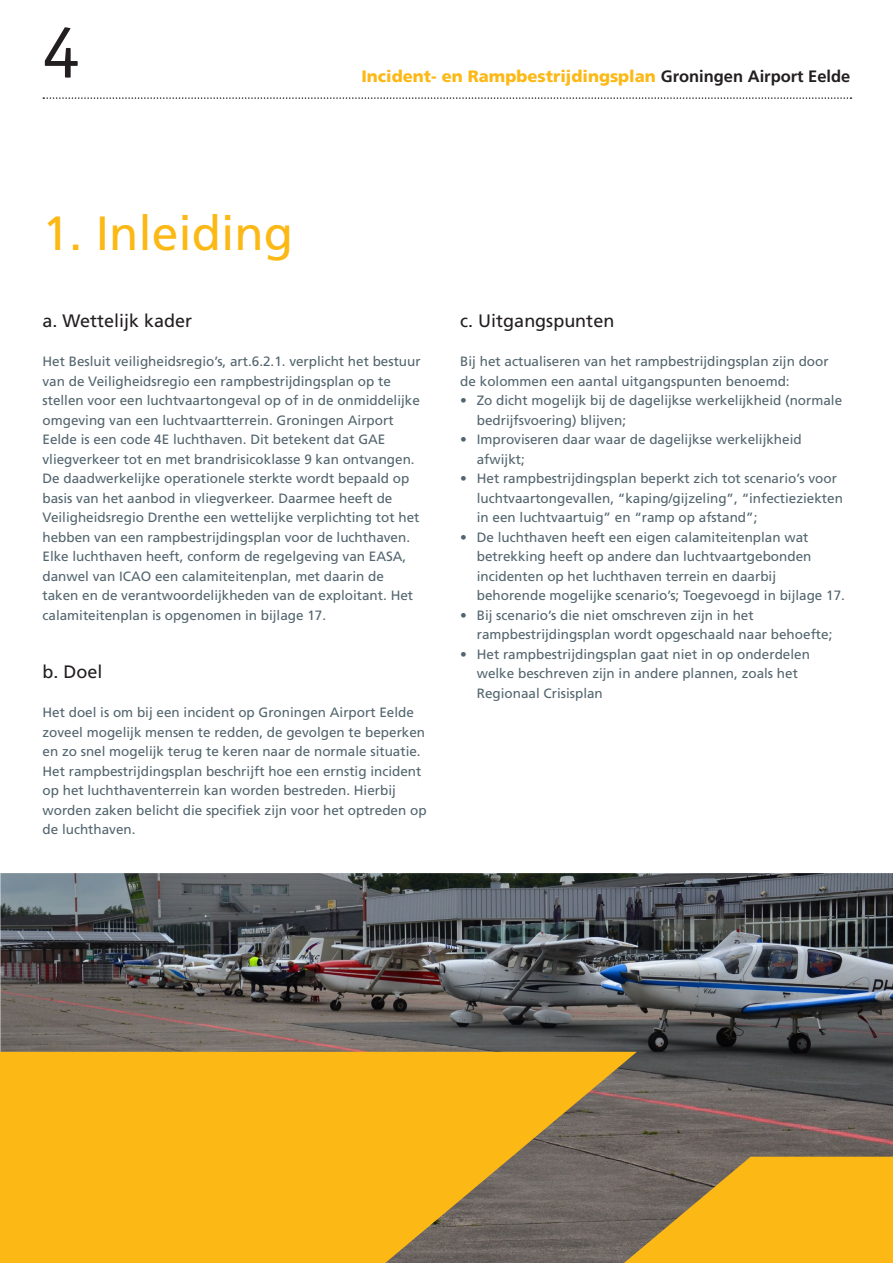
<style>
.page{position:relative;width:893px;height:1263px;background:#fff}
.page>*{position:absolute;margin:0;border:0;box-sizing:border-box;transform-origin:0 0}
.t1{font:75px "Officina Sans Std";color:#231f20}
.KOP_32PT{font:48px "Frutiger LT Std";color:#fcb814}
.TUSSENKOP_12PT{font:18px "Frutiger LT Std";color:#231f20}
.t2{font:900 16.5px "Frutiger LT Std";color:#fcb814}
.BROODTEKST_9_PT{font:13.5px/19.5px "Frutiger LT Std";color:#53656e}
.BROODTEKST_OPSOMMING_9PT{font:13.5px/19.5px "Frutiger LT Std";color:#53656e}
.s1{font-weight:700;color:#231f20}
</style>
<div class="page">
<svg style="left:43px;top:97px;width:808px;height:2px"></svg>
<img style="left:0;top:873px;width:893px;height:284px">
<svg style="left:0;top:1052px;width:637px;height:211px;background:#e1a822"></svg>
<svg style="left:624px;top:1157px;width:269px;height:106px;background:#daa426"></svg>
<h1 class="t1" style="left:43px;top:7px;width:39px">4</h1>
<p class="KOP_32PT" style="left:43px;top:205px;width:252px">1. Inleiding</p>
<p class="t2" style="left:361px;top:66px;width:490px">Incident- en Rampbestrijdingsplan <span class="s1">Groningen Airport Eelde</span></p>
<p class="TUSSENKOP_12PT" style="left:43px;top:310px;width:151px">a. Wettelijk kader</p>
<p class="BROODTEKST_9_PT" style="left:43px;top:352px;width:380px">Het Besluit veiligheidsregio’s, art.6.2.1. verplicht het bestuur van de Veiligheidsregio een rampbestrijdingsplan op te stellen voor een luchtvaartongeval op of in de onmiddelijke omgeving van een luchtvaartterrein. Groningen Airport Eelde is een code 4E luchthaven. Dit betekent dat GAE vliegverkeer tot en met brandrisicoklasse 9 kan ontvangen.<br>De daadwerkelijke operationele sterkte wordt bepaald op basis van het aanbod in vliegverkeer. Daarmee heeft de Veiligheidsregio Drenthe een wettelijke verplichting tot het hebben van een rampbestrijdingsplan voor de luchthaven.<br>Elke luchthaven heeft, conform de regelgeving van EASA, danwel van ICAO een calamiteitenplan, met daarin de taken en de verantwoordelijkheden van de exploitant. Het calamiteitenplan is opgenomen in bijlage 17.</p>
<p class="TUSSENKOP_12PT" style="left:43px;top:661px;width:62px">b. Doel</p>
<p class="BROODTEKST_9_PT" style="left:43px;top:703px;width:384px">Het doel is om bij een incident op Groningen Airport Eelde zoveel mogelijk mensen te redden, de gevolgen te beperken en zo snel mogelijk terug te keren naar de normale situatie.</p>
<p class="BROODTEKST_9_PT" style="left:43px;top:761px;width:386px">Het rampbestrijdingsplan beschrijft hoe een ernstig incident op het luchthaventerrein kan worden bestreden. Hierbij worden zaken belicht die specifiek zijn voor het optreden op de luchthaven.</p>
<p class="TUSSENKOP_12PT" style="left:460px;top:310px;width:156px">c. Uitgangspunten</p>
<p class="BROODTEKST_9_PT" style="left:460px;top:352px;width:370px">Bij het actualiseren van het rampbestrijdingsplan zijn door de kolommen een aantal uitgangspunten benoemd:</p>
<p class="BROODTEKST_OPSOMMING_9PT" style="left:477px;top:391px;width:367px;text-indent:-16px">• Zo dicht mogelijk bij de dagelijkse werkelijkheid (normale bedrijfsvoering) blijven;</p>
<p class="BROODTEKST_OPSOMMING_9PT" style="left:477px;top:430px;width:326px;text-indent:-16px">• Improviseren daar waar de dagelijkse werkelijkheid afwijkt;</p>
<p class="BROODTEKST_OPSOMMING_9PT" style="left:477px;top:469px;width:368px;text-indent:-16px">• Het rampbestrijdingsplan beperkt zich tot scenario’s voor luchtvaartongevallen, “kaping/gijzeling”, “infectieziekten in een luchtvaartuig” en “ramp op afstand”;</p>
<p class="BROODTEKST_OPSOMMING_9PT" style="left:477px;top:527px;width:370px;text-indent:-16px">• De luchthaven heeft een eigen calamiteitenplan wat betrekking heeft op andere dan luchtvaartgebonden incidenten op het luchthaven terrein en daarbij behorende mogelijke scenario’s; Toegevoegd in bijlage 17.</p>
<p class="BROODTEKST_OPSOMMING_9PT" style="left:477px;top:605px;width:357px;text-indent:-16px">• Bij scenario’s die niet omschreven zijn in het rampbestrijdingsplan wordt opgeschaald naar behoefte;</p>
<p class="BROODTEKST_OPSOMMING_9PT" style="left:477px;top:644px;width:335px;text-indent:-16px">• Het rampbestrijdingsplan gaat niet in op onderdelen welke beschreven zijn in andere plannen, zoals het<br>Regionaal Crisisplan</p>
</div>
